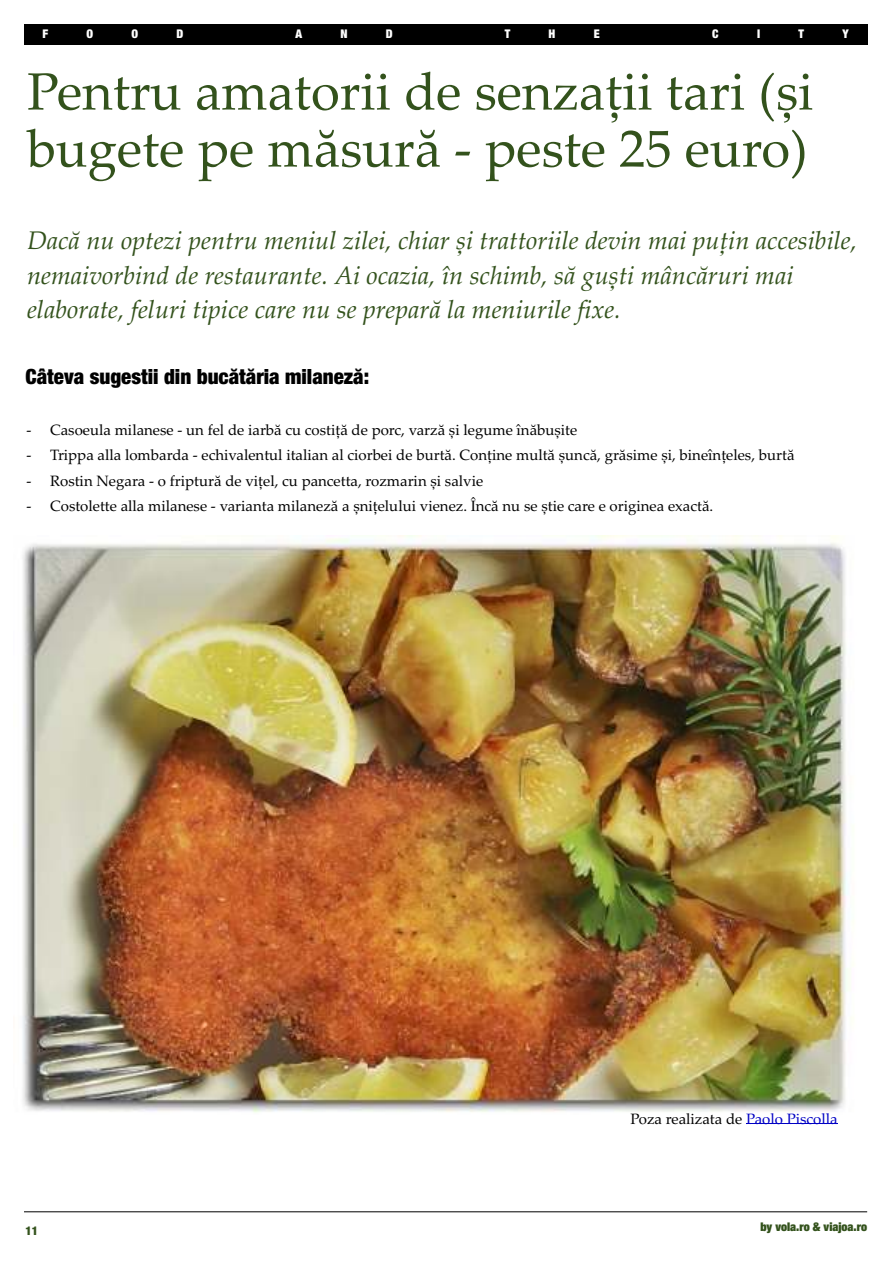
<style>
.page{position:relative;width:893px;height:1263px;background:#fff}
.page>*{position:absolute;margin:0;border:0;box-sizing:border-box;transform-origin:0 0}
.t1{font:52.5px/57px "Palatino Linotype";color:#33521c}
.t2{font:italic 25.5px/34.5px "Palatino Linotype";color:#33521c}
.t3{font:900 condensed 21px "Helvetica Neue LT Com";color:#000}
.t4{font:15px "Palatino Linotype";color:#000}
.t5{font:900 condensed 12px "Helvetica Neue LT Com";color:#33521c}
.t6{font:900 condensed 12px "Helvetica Neue LT Com";color:#fff}
.t7{font:900 condensed 12px "Helvetica Neue LT Com";color:#33521c}
.s1{color:#0000c4}
</style>
<div class="page">
<hr style="left:24px;top:1211px;width:843px;height:1px;background:#000">
<img style="left:22px;top:535px;width:828px;height:578px">
<hr style="left:746px;top:1124px;width:91px;height:1px;background:#0000c4">
<div style="left:24px;top:24px;width:843px;height:21px;background:#000"></div>
<p class="t6" style="left:42px;top:30px;width:7px">F</p>
<p class="t6" style="left:86px;top:30px;width:8px">O</p>
<p class="t6" style="left:131px;top:30px;width:8px">O</p>
<p class="t6" style="left:176px;top:30px;width:8px">D</p>
<p class="t6" style="left:295px;top:30px;width:8px">A</p>
<p class="t6" style="left:340px;top:30px;width:9px">N</p>
<p class="t6" style="left:386px;top:30px;width:8px">D</p>
<p class="t6" style="left:504px;top:30px;width:7px">T</p>
<p class="t6" style="left:548px;top:30px;width:8px">H</p>
<p class="t6" style="left:593px;top:30px;width:7px">E</p>
<p class="t6" style="left:712px;top:30px;width:8px">C</p>
<p class="t6" style="left:757px;top:30px;width:5px">I</p>
<p class="t6" style="left:798px;top:30px;width:7px">T</p>
<p class="t6" style="left:842px;top:30px;width:8px">Y</p>
<h1 class="t1" style="left:27px;top:69px;width:788px">Pentru amatorii de senzații tari (și bugete pe măsură - peste 25 euro)</h1>
<h2 class="t2" style="left:27px;top:226px;width:831px">Dacă nu optezi pentru meniul zilei, chiar și trattoriile devin mai puțin accesibile, nemaivorbind de restaurante. Ai ocazia, în schimb, să guști mâncăruri mai elaborate, feluri tipice care nu se prepară la meniurile fixe.</h2>
<h3 class="t3" style="left:25px;top:369px;width:345px">Câteva sugestii din bucătăria milaneză:</h3>
<p class="t4" style="left:26px;top:424px;width:552px">- Casoeula milanese - un fel de iarbă cu costiță de porc, varză și legume înăbușite</p>
<p class="t4" style="left:26px;top:450px;width:769px">- Trippa alla lombarda - echivalentul italian al ciorbei de burtă. Conține multă șuncă, grăsime și, bineînțeles, burtă</p>
<p class="t4" style="left:26px;top:475px;width:458px">- Rostin Negara - o friptură de vițel, cu pancetta, rozmarin și salvie</p>
<p class="t4" style="left:26px;top:501px;width:688px">- Costolette alla milanese - varianta milaneză a șnițelului vienez. Încă nu se știe care e originea exactă.</p>
<p class="t4" style="left:630px;top:1113px;width:209px">Poza realizata de <span class="s1">Paolo Piscolla</span></p>
<p class="t7" style="left:26px;top:1226px;width:14px">11</p>
<p class="t5" style="left:760px;top:1223px;width:108px">by vola.ro &amp; viajoa.ro</p>
</div>
